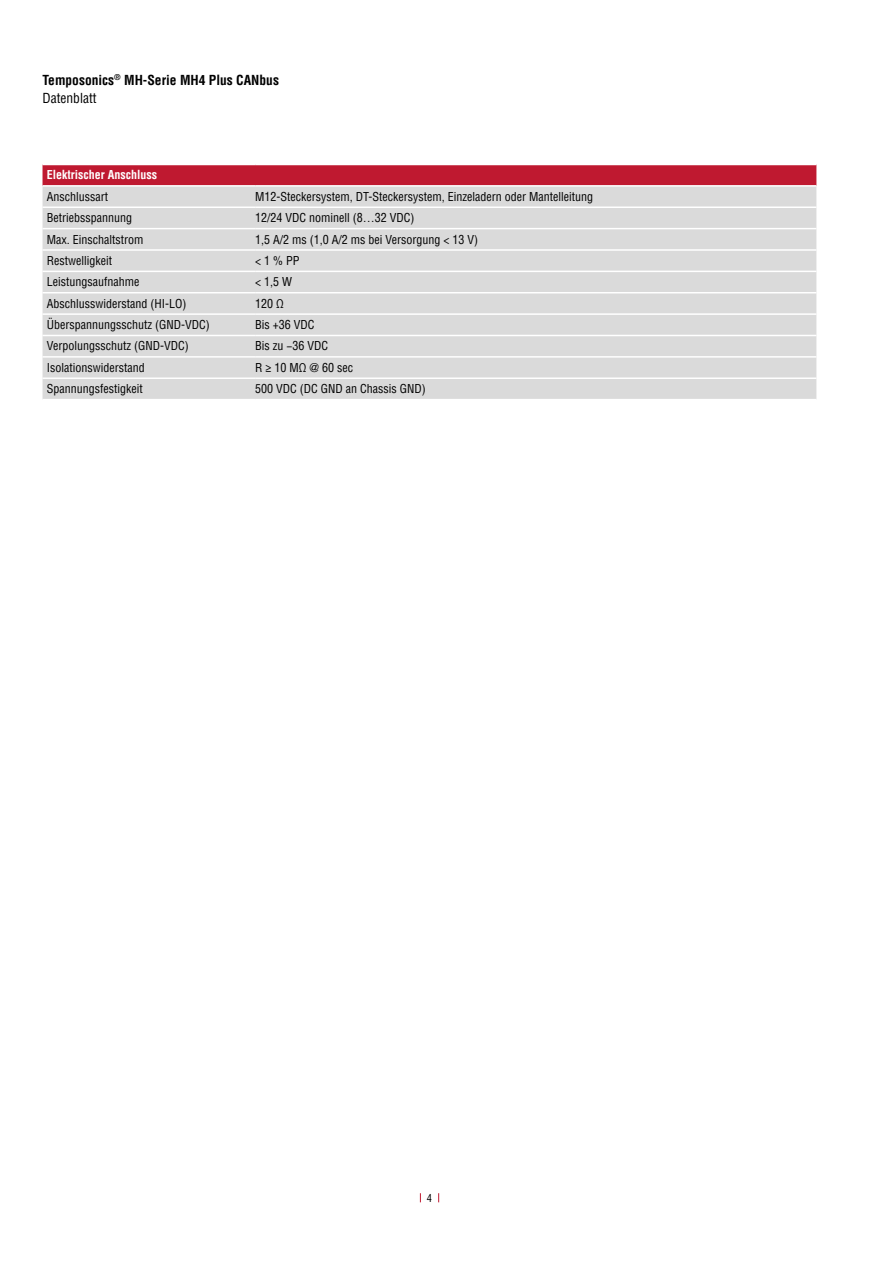
<style>
.page{position:relative;width:893px;height:1263px;background:#fff}
.page>*{position:absolute;margin:0;border:0;box-sizing:border-box;transform-origin:0 0}
.t1{font:700 condensed 13.5px/18px "Helvetica LT Pro";color:#000}
.t2{font:condensed 12px "Helvetica LT Pro";color:#000}
.t3{font:700 condensed 12px "Helvetica LT Pro";color:#fff}
.t4{font:condensed 10.5px "Helvetica LT Pro";color:#000}
.s1{font-weight:400}
</style>
<div class="page">
<div style="left:43px;top:165px;width:773px;height:20px;background:#bf1930"></div>
<div style="left:43px;top:187px;width:773px;height:212px;background:#dadada"></div>
<hr style="left:43px;top:206px;width:212px;height:2px;background:#fff">
<hr style="left:255px;top:206px;width:561px;height:2px;background:#fff">
<hr style="left:43px;top:228px;width:212px;height:1px;background:#fff">
<hr style="left:255px;top:228px;width:561px;height:1px;background:#fff">
<hr style="left:43px;top:249px;width:212px;height:2px;background:#fff">
<hr style="left:255px;top:249px;width:561px;height:2px;background:#fff">
<hr style="left:43px;top:271px;width:212px;height:1px;background:#fff">
<hr style="left:255px;top:271px;width:561px;height:1px;background:#fff">
<hr style="left:43px;top:292px;width:212px;height:1px;background:#fff">
<hr style="left:255px;top:292px;width:561px;height:1px;background:#fff">
<hr style="left:43px;top:313px;width:212px;height:2px;background:#fff">
<hr style="left:255px;top:313px;width:561px;height:2px;background:#fff">
<hr style="left:43px;top:335px;width:212px;height:1px;background:#fff">
<hr style="left:255px;top:335px;width:561px;height:1px;background:#fff">
<hr style="left:43px;top:356px;width:212px;height:2px;background:#fff">
<hr style="left:255px;top:356px;width:561px;height:2px;background:#fff">
<hr style="left:43px;top:377px;width:212px;height:2px;background:#fff">
<hr style="left:255px;top:377px;width:561px;height:2px;background:#fff">
<p class="t1" style="left:43px;top:70px;width:238px">Temposonics<sup>®</sup> MH-Serie MH4 Plus CANbus<br><span class="s1">Datenblatt</span></p>
<p class="t3" style="left:47px;top:167px;width:112px">Elektrischer Anschluss</p>
<p class="t2" style="left:47px;top:189px;width:63px">Anschlussart</p>
<p class="t2" style="left:255px;top:189px;width:339px">M12-Steckersystem, DT-Steckersystem, Einzeladern oder Mantelleitung</p>
<p class="t2" style="left:47px;top:210px;width:87px">Betriebsspannung</p>
<p class="t2" style="left:255px;top:210px;width:161px">12/24 VDC nominell (8…32 VDC)</p>
<p class="t2" style="left:47px;top:232px;width:98px">Max. Einschaltstrom</p>
<p class="t2" style="left:255px;top:232px;width:225px">1,5 A/2 ms (1,0 A/2 ms bei Versorgung &lt; 13 V)</p>
<p class="t2" style="left:47px;top:253px;width:67px">Restwelligkeit</p>
<p class="t2" style="left:255px;top:253px;width:46px">&lt; 1 % PP</p>
<p class="t2" style="left:47px;top:274px;width:94px">Leistungsaufnahme</p>
<p class="t2" style="left:255px;top:274px;width:38px">&lt; 1,5 W</p>
<p class="t2" style="left:47px;top:296px;width:141px">Abschlusswiderstand (HI-LO)</p>
<p class="t2" style="left:255px;top:296px;width:30px">120 Ω</p>
<p class="t2" style="left:47px;top:317px;width:164px">Überspannungsschutz (GND-VDC)</p>
<p class="t2" style="left:255px;top:317px;width:61px">Bis +36 VDC</p>
<p class="t2" style="left:47px;top:339px;width:144px">Verpolungsschutz (GND-VDC)</p>
<p class="t2" style="left:255px;top:339px;width:75px">Bis zu −36 VDC</p>
<p class="t2" style="left:47px;top:360px;width:99px">Isolationswiderstand</p>
<p class="t2" style="left:255px;top:360px;width:99px">R ≥ 10 MΩ @ 60 sec</p>
<p class="t2" style="left:47px;top:381px;width:97px">Spannungsfestigkeit</p>
<p class="t2" style="left:255px;top:381px;width:172px">500 VDC (DC GND an Chassis GND)</p>
<p class="t4" style="left:427px;top:1191px;width:7px">4</p>
</div>
